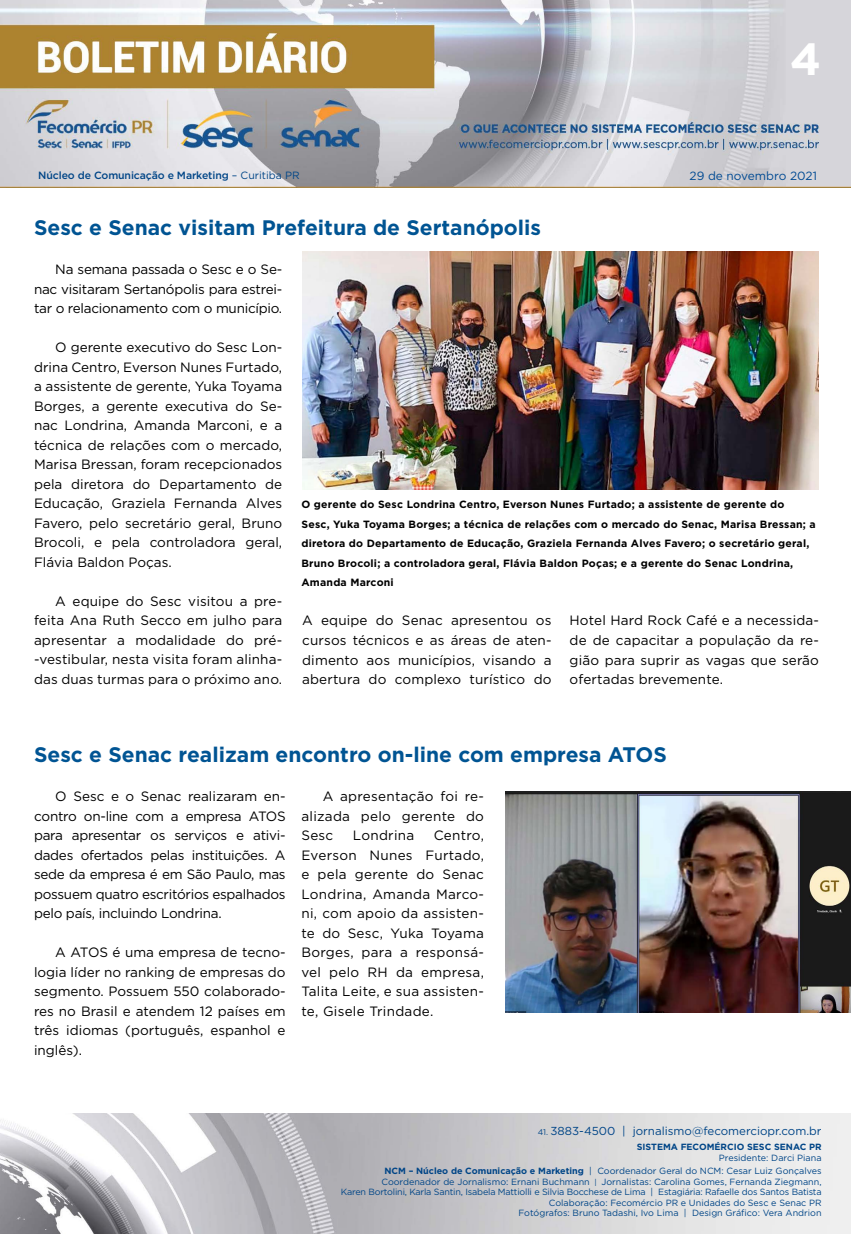
<style>
.page{position:relative;width:851px;height:1234px;background:#fff}
.page>*{position:absolute;margin:0;border:0;box-sizing:border-box;transform-origin:0 0}
.t1{font:700 45px "Gotham";color:#fff}
.t2{font:700 21px "Gotham";color:#005493}
.t3{font:13.5px/19.5px "Gotham";color:#000;text-align:justify}
.t4{font:13.5px "Gotham";letter-spacing:.02em;color:#000}
.t5{font:11.85px "Gotham";color:#004a93}
.t6{font:11.55px "Gotham";color:#004587}
.t7{font:700 10.5px/19.5px "Gotham";letter-spacing:.02em;color:#000}
.t8{font:500 10.5px "Gotham";letter-spacing:-.01em;color:#004587}
.t9{font:9px/10.5px "Gotham";color:#004587;text-align:right}
.t10{font:700 9px "Gotham";color:#004587}
.s1{font-weight:400}
.s2{font-size:8.25px}
.s3{font-weight:700}
.s4{font-size:7.65px}
</style>
<div class="page">
<img style="left:0;top:0;width:850px;height:188px">
<img style="left:0;top:1113px;width:850px;height:120px">
<img style="left:302px;top:252px;width:516px;height:237px">
<img style="left:505px;top:791px;width:345px;height:221px">
<h1 class="t1" style="left:790px;top:29px;width:33px">4</h1>
<p class="t8" style="left:38px;top:168px;width:263px">Núcleo de Comunicação e Marketing <span class="s1">– Curitiba PR</span></p>
<p class="t5" style="left:689px;top:168px;width:129px">29 de novembro 2021</p>
<h2 class="t2" style="left:34px;top:214px;width:508px">Sesc e Senac visitam Prefeitura de Sertanópolis</h2>
<p class="t3" style="left:34px;top:259px;width:250px;text-indent:21px">Na semana passada o Sesc e o Se&shy;nac visitaram Sertanópolis para estrei&shy;tar o relacionamento com o município.</p>
<p class="t3" style="left:34px;top:337px;width:250px;text-indent:21px">O gerente executivo do Sesc Lon&shy;drina Centro, Everson Nunes Furtado, a assistente de gerente, Yuka Toyama Borges, a gerente executiva do Se&shy;nac Londrina, Amanda Marconi, e a técnica de relações com o mercado, Marisa Bressan, foram recepcionados pela diretora do Departamento de Educação, Graziela Fernanda Alves Favero, pelo secretário geral, Bruno Brocoli, e pela controladora geral, Flávia Baldon Poças.</p>
<p class="t3" style="left:34px;top:591px;width:250px;text-indent:21px">A equipe do Sesc visitou a pre&shy;feita Ana Ruth Secco em julho para apresentar a modalidade do pré--vestibular, nesta visita foram alinha&shy;das duas turmas para o próximo ano.</p>
<p class="t7" style="left:301px;top:494px;width:515px">O gerente do Sesc Londrina Centro, Everson Nunes Furtado; a assistente de gerente do<br>Sesc, Yuka Toyama Borges; a técnica de relações com o mercado do Senac, Marisa Bressan; a diretora do Departamento de Educação, Graziela Fernanda Alves Favero; o secretário geral, Bruno Brocoli; a controladora geral, Flávia Baldon Poças; e a gerente do Senac Londrina, Amanda Marconi</p>
<p class="t3" style="left:302px;top:610px;width:251px">A equipe do Senac apresentou os cursos técnicos e as áreas de aten&shy;dimento aos municípios, visando a abertura do complexo turístico do</p>
<p class="t3" style="left:569px;top:610px;width:251px">Hotel Hard Rock Café e a necessida&shy;de de capacitar a população da re&shy;gião para suprir as vagas que serão ofertadas brevemente.</p>
<h2 class="t2" style="left:34px;top:740px;width:634px">Sesc e Senac realizam encontro on-line com empresa ATOS</h2>
<p class="t3" style="left:301px;top:786px;width:184px;text-indent:21px">A apresentação foi re&shy;alizada pelo gerente do Sesc</p>
<p class="t3" style="left:34px;top:786px;width:253px;text-indent:21px">O Sesc e o Senac realizaram en&shy;contro on-line com a empresa ATOS para apresentar os serviços e ativi&shy;dades ofertados pelas instituições. A sede da empresa é em São Paulo, mas possuem quatro escritórios espalhados pelo país, incluindo Londrina.</p>
<p class="t3" style="left:34px;top:942px;width:253px;text-indent:21px">A ATOS é uma empresa de tecno&shy;logia líder no ranking de empresas do segmento. Possuem 550 colaborado&shy;res no Brasil e atendem 12 países em três idiomas (português, espanhol e inglês).</p>
<p class="t4" style="left:353px;top:826px;width:63px">Londrina</p>
<p class="t3" style="left:301px;top:825px;width:184px;text-indent:132px">Centro, Everson Nunes Furtado, e pela gerente do Senac Londrina, Amanda Marco&shy;ni, com apoio da assisten&shy;te do Sesc, Yuka Toyama Borges, para a responsá&shy;vel pelo RH da empresa, Talita Leite, e sua assisten&shy;te, Gisele Trindade.</p>
<p class="t6" style="left:537px;top:1123px;width:285px"><span class="s2">41.</span> 3883-4500 | jornalismo@fecomerciopr.com.br</p>
<p class="t10" style="left:636px;top:1140px;width:186px">SISTEMA FECOMÉRCIO SESC SENAC PR</p>
<p class="t9" style="left:384px;top:1150px;width:438px;line-height:13.5px">Presidente: Darci Piana<br><span class="s3">NCM – Núcleo de Comunicação e Marketing</span> | Coordenador Geral do NCM: Cesar Luiz Gonçalves</p>
<p class="t9" style="left:341px;top:1175px;width:482px">Coordenador de Jornalismo: Ernani Buchmann <span class="s4">|</span> Jornalistas: Carolina Gomes, Fernanda Ziegmann,<br>Karen Bortolini, Karla Santin, Isabela Mattiolli e Silvia Bocchese de Lima | Estagiária: Rafaelle dos Santos Batista Colaboração: Fecomércio PR e Unidades do Sesc e Senac PR<br>Fotógrafos: Bruno Tadashi, Ivo Lima | Design Gráfico: Vera Andrion</p>
</div>
